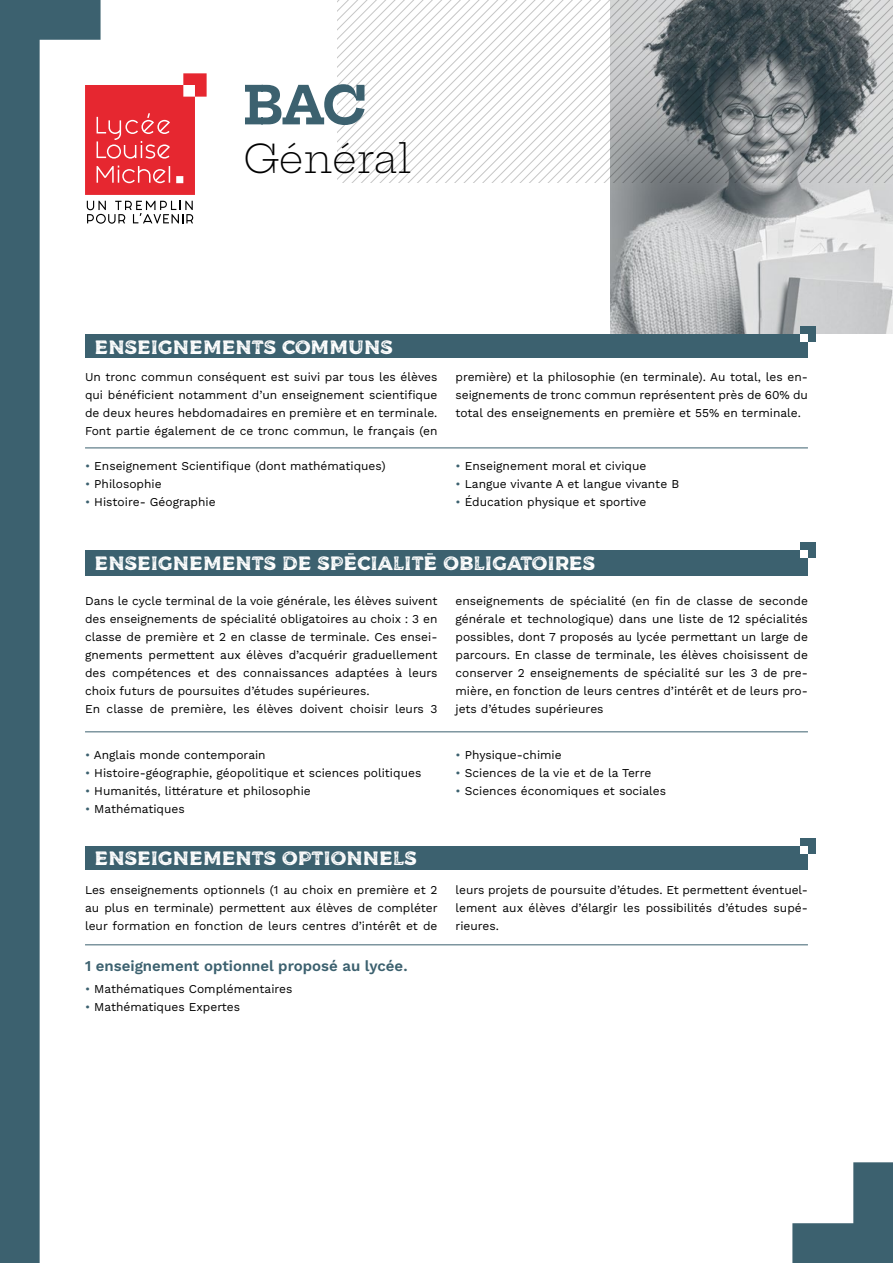
<style>
.page{position:relative;width:893px;height:1263px;background:#fff}
.page>*{position:absolute;margin:0;border:0;box-sizing:border-box;transform-origin:0 0}
.t1{font:700 52.05px "Hepta Slab";color:#3c616f}
.t2{font:300 39px "Hepta Slab";color:#000}
.t3{font:19.5px "Messenger Texture";color:#fff}
.t4{font:600 15px "Work Sans";color:#3c616f}
.t5{font:12px/18px "Work Sans";color:#000;text-align:justify}
.s1{color:#3c616f}
</style>
<div class="page">
<svg style="left:101px;top:201px;width:92px;height:23px"></svg>
<svg style="left:101px;top:73px;width:106px;height:122px"></svg>
<img style="left:611px;top:183px;width:282px;height:151px">
<svg style="left:337px;top:0;width:556px;height:183px"></svg>
<svg style="left:0;top:0;width:101px;height:1263px"></svg>
<svg style="left:792px;top:1162px;width:101px;height:101px"></svg>
<div style="left:85px;top:334px;width:723px;height:24px;background:#3c616f"></div>
<div style="left:85px;top:846px;width:723px;height:24px;background:#3c616f"></div>
<div style="left:800px;top:838px;width:16px;height:16px;background:#3c616f"></div>
<div style="left:800px;top:326px;width:16px;height:16px;background:#3c616f"></div>
<div style="left:800px;top:334px;width:8px;height:8px;background:#fff"></div>
<div style="left:800px;top:846px;width:8px;height:8px;background:#fff"></div>
<div style="left:85px;top:550px;width:723px;height:26px;background:#3c616f"></div>
<div style="left:800px;top:542px;width:16px;height:16px;background:#3c616f"></div>
<div style="left:800px;top:550px;width:8px;height:8px;background:#fff"></div>
<svg style="left:348px;top:553px;width:6px;height:2px"></svg>
<svg style="left:427px;top:553px;width:6px;height:2px"></svg>
<hr style="left:85px;top:448px;width:723px;height:1px;background:#3c616f">
<hr style="left:85px;top:732px;width:723px;height:1px;background:#3c616f">
<hr style="left:85px;top:944px;width:723px;height:1px;background:#3c616f">
<h1 class="t1" style="left:244px;top:76px;width:124px">BAC</h1>
<h2 class="t2" style="left:244px;top:124px;width:169px">Général</h2>
<h3 class="t3" style="left:95px;top:338px;width:300px">ENSEIGNEMENTS COMMUNS</h3>
<p class="t5" style="left:85px;top:367px;width:354px">Un tronc commun conséquent est suivi par tous les élèves qui bénéficient notamment d’un enseignement scientifique de deux heures hebdomadaires en première et en terminale.<br>Font partie également de ce tronc commun, le français (en</p>
<p class="t5" style="left:455px;top:367px;width:354px">première) et la philosophie (en terminale). Au total, les en&shy;seignements de tronc commun représentent près de 60% du total des enseignements en première et 55% en terminale.</p>
<p class="t5" style="left:85px;top:456px;width:302px"><span class="s1">•</span> Enseignement Scientifique (dont mathématiques)</p>
<p class="t5" style="left:85px;top:474px;width:78px"><span class="s1">•</span> Philosophie</p>
<p class="t5" style="left:85px;top:492px;width:132px"><span class="s1">•</span> Histoire- Géographie</p>
<p class="t5" style="left:455px;top:456px;width:192px"><span class="s1">•</span> Enseignement moral et civique</p>
<p class="t5" style="left:455px;top:474px;width:225px"><span class="s1">•</span> Langue vivante A et langue vivante B</p>
<p class="t5" style="left:455px;top:492px;width:192px"><span class="s1">•</span> Éducation physique et sportive</p>
<h3 class="t3" style="left:95px;top:554px;width:502px">ENSEIGNEMENTS DE SPECIALITE OBLIGATOIRES</h3>
<p class="t5" style="left:85px;top:591px;width:354px;text-align:left">Dans le cycle terminal de la voie générale, les élèves suivent des enseignements de spécialité obligatoires au choix : 3 en classe de première et 2 en classe de terminale. Ces ensei&shy;gnements permettent aux élèves d’acquérir graduellement des compétences et des connaissances adaptées à leurs choix futurs de poursuites d’études supérieures.<br>En classe de première, les élèves doivent choisir leurs 3</p>
<p class="t5" style="left:455px;top:591px;width:354px">enseignements de spécialité (en fin de classe de seconde générale et technologique) dans une liste de 12 spécialités possibles, dont 7 proposés au lycée permettant un large de parcours. En classe de terminale, les élèves choisissent de conserver 2 enseignements de spécialité sur les 3 de pre&shy;mière, en fonction de leurs centres d’intérêt et de leurs pro&shy;jets d’études supérieures</p>
<p class="t5" style="left:85px;top:745px;width:182px"><span class="s1">•</span> Anglais monde contemporain</p>
<p class="t5" style="left:85px;top:763px;width:338px"><span class="s1">•</span> Histoire-géographie, géopolitique et sciences politiques</p>
<p class="t5" style="left:85px;top:781px;width:227px"><span class="s1">•</span> Humanités, littérature et philosophie</p>
<p class="t5" style="left:85px;top:799px;width:101px"><span class="s1">•</span> Mathématiques</p>
<h3 class="t3" style="left:95px;top:850px;width:324px">ENSEIGNEMENTS OPTIONNELS</h3>
<p class="t5" style="left:455px;top:745px;width:108px"><span class="s1">•</span> Physique-chimie</p>
<p class="t5" style="left:455px;top:763px;width:197px"><span class="s1">•</span> Sciences de la vie et de la Terre</p>
<p class="t5" style="left:455px;top:781px;width:212px"><span class="s1">•</span> Sciences économiques et sociales</p>
<p class="t5" style="left:85px;top:881px;width:354px">Les enseignements optionnels (1 au choix en première et 2 au plus en terminale) permettent aux élèves de compléter leur formation en fonction de leurs centres d’intérêt et de</p>
<p class="t5" style="left:455px;top:881px;width:354px">leurs projets de poursuite d’études. Et permettent éventuel&shy;lement aux élèves d’élargir les possibilités d’études supé&shy;rieures.</p>
<p class="t4" style="left:85px;top:954px;width:324px">1 enseignement optionnel proposé au lycée.</p>
<p class="t5" style="left:85px;top:979px;width:209px"><span class="s1">•</span> Mathématiques Complémentaires</p>
<p class="t5" style="left:85px;top:997px;width:157px"><span class="s1">•</span> Mathématiques Expertes</p>
</div>
